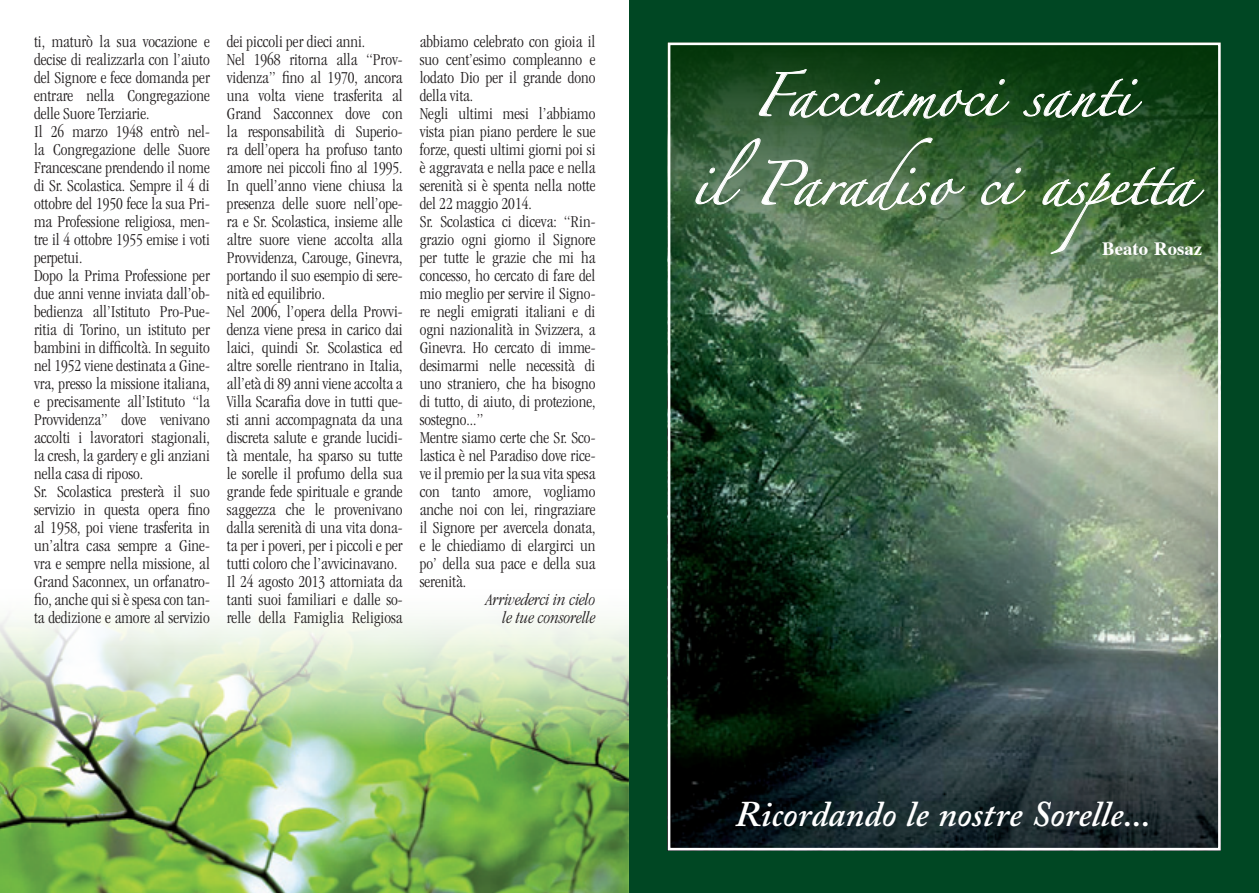
<style>
.page{position:relative;width:1259px;height:893px;background:#fff}
.page>*{position:absolute;margin:0;border:0;box-sizing:border-box;transform-origin:0 0}
.t1{font:38.85px "Zapfino";color:#fff}
.t2{font:italic 600 36px "Adobe Caslon Pro";color:#fff}
.t3{font:700 18.75px "Times";color:#fff}
.t4{font:300 condensed 17.25px/18px "Garamond";color:#231f20;text-align:justify}
.t5{font:italic 300 condensed 17.25px "Garamond";color:#231f20}
</style>
<div class="page">
<img style="left:0;top:616px;width:629px;height:277px">
<div style="left:629px;top:0;width:630px;height:893px;background:#004723"></div>
<img style="left:672px;top:376px;width:544px;height:470px">
<svg style="left:672px;top:47px;width:544px;height:329px"></svg>
<svg style="left:758px;top:69px;width:252px;height:50px"></svg>
<svg style="left:1022px;top:78px;width:120px;height:40px"></svg>
<svg style="left:695px;top:137px;width:270px;height:74px"></svg>
<svg style="left:980px;top:167px;width:46px;height:38px"></svg>
<svg style="left:1042px;top:167px;width:162px;height:87px"></svg>
<div style="left:668px;top:43px;width:552px;height:807px;border:3px solid #fff"></div>
<p class="t4" style="left:34px;top:33px;width:177px">ti, maturò la sua vocazione e decise di realizzarla con l’aiuto del Signore e fece domanda per entrare nella Congregazione delle Suore Terziarie.</p>
<p class="t4" style="left:34px;top:123px;width:177px">Il 26 marzo 1948 entrò nel&shy;la Congregazione delle Suore Francescane prendendo il nome di Sr. Scolastica. Sempre il 4 di ottobre del 1950 fece la sua Pri&shy;ma Professione religiosa, men&shy;tre il 4 ottobre 1955 emise i voti perpetui.</p>
<p class="t4" style="left:34px;top:267px;width:177px">Dopo la Prima Professione per due anni venne inviata dall’ob&shy;bedienza all’Istituto Pro-Pue&shy;ritia di Torino, un istituto per bambini in difficoltà. In seguito nel 1952 viene destinata a Gine&shy;vra, presso la missione italiana, e precisamente all’Istituto “la Provvidenza” dove venivano accolti i lavoratori stagionali, la cresh, la gardery e gli anziani nella casa di riposo.</p>
<p class="t4" style="left:34px;top:483px;width:177px">Sr. Scolastica presterà il suo servizio in questa opera fino al 1958, poi viene trasferita in un’altra casa sempre a Gine&shy;vra e sempre nella missione, al Grand Saconnex, un orfanatro&shy;fio, anche qui si è spesa con tan&shy;ta dedizione e amore al servizio</p>
<p class="t4" style="left:227px;top:33px;width:140px">dei piccoli per dieci anni.</p>
<p class="t4" style="left:227px;top:51px;width:177px">Nel 1968 ritorna alla “Prov&shy;videnza” fino al 1970, ancora una volta viene trasferita al Grand Sacconnex dove con la responsabilità di Superio&shy;ra dell’opera ha profuso tanto amore nei piccoli fino al 1995.<br>In quell’anno viene chiusa la presenza delle suore nell’ope&shy;ra e Sr. Scolastica, insieme alle altre suore viene accolta alla Provvidenza, Carouge, Ginevra, portando il suo esempio di sere&shy;nità ed equilibrio.</p>
<p class="t4" style="left:227px;top:303px;width:177px">Nel 2006, l’opera della Provvi&shy;denza viene presa in carico dai laici, quindi Sr. Scolastica ed altre sorelle rientrano in Italia, all’età di 89 anni viene accolta a Villa Scarafia dove in tutti que&shy;sti anni accompagnata da una discreta salute e grande lucidi&shy;tà mentale, ha sparso su tutte le sorelle il profumo della sua grande fede spirituale e grande saggezza che le provenivano dalla serenità di una vita dona&shy;ta per i poveri, per i piccoli e per tutti coloro che l’avvicinavano.</p>
<p class="t4" style="left:227px;top:573px;width:177px">Il 24 agosto 2013 attorniata da tanti suoi familiari e dalle so&shy;relle della Famiglia Religiosa</p>
<p class="t4" style="left:420px;top:33px;width:177px">abbiamo celebrato con gioia il suo cent’esimo compleanno e lodato Dio per il grande dono della vita.</p>
<p class="t4" style="left:420px;top:105px;width:177px">Negli ultimi mesi l’abbiamo vista pian piano perdere le sue forze, questi ultimi giorni poi si è aggravata e nella pace e nella serenità si è spenta nella notte del 22 maggio 2014.</p>
<p class="t4" style="left:420px;top:213px;width:177px">Sr. Scolastica ci diceva: “Rin&shy;grazio ogni giorno il Signore per tutte le grazie che mi ha concesso, ho cercato di fare del mio meglio per servire il Signo&shy;re negli emigrati italiani e di ogni nazionalità in Svizzera, a Ginevra. Ho cercato di imme&shy;desimarmi nelle necessità di uno straniero, che ha bisogno di tutto, di aiuto, di protezione, sostegno...”</p>
<p class="t4" style="left:420px;top:429px;width:177px">Mentre siamo certe che Sr. Sco&shy;lastica è nel Paradiso dove rice&shy;ve il premio per la sua vita spesa con tanto amore, vogliamo anche noi con lei, ringraziare il Signore per avercela donata, e le chiediamo di elargirci un po’ della sua pace e della sua serenità.</p>
<p class="t5" style="left:486px;top:591px;width:111px">Arrivederci in cielo</p>
<p class="t5" style="left:502px;top:609px;width:94px">le tue consorelle</p>
<p class="t1" style="left:753px;top:79px;width:380px">Facciamoci santi</p>
<p class="t1" style="left:691px;top:168px;width:503px">ilParadiso ci aspetta</p>
<p class="t3" style="left:1102px;top:231px;width:101px">Beato Rosaz</p>
<p class="t2" style="left:735px;top:792px;width:417px">Ricordando le nostre Sorelle...</p>
</div>
